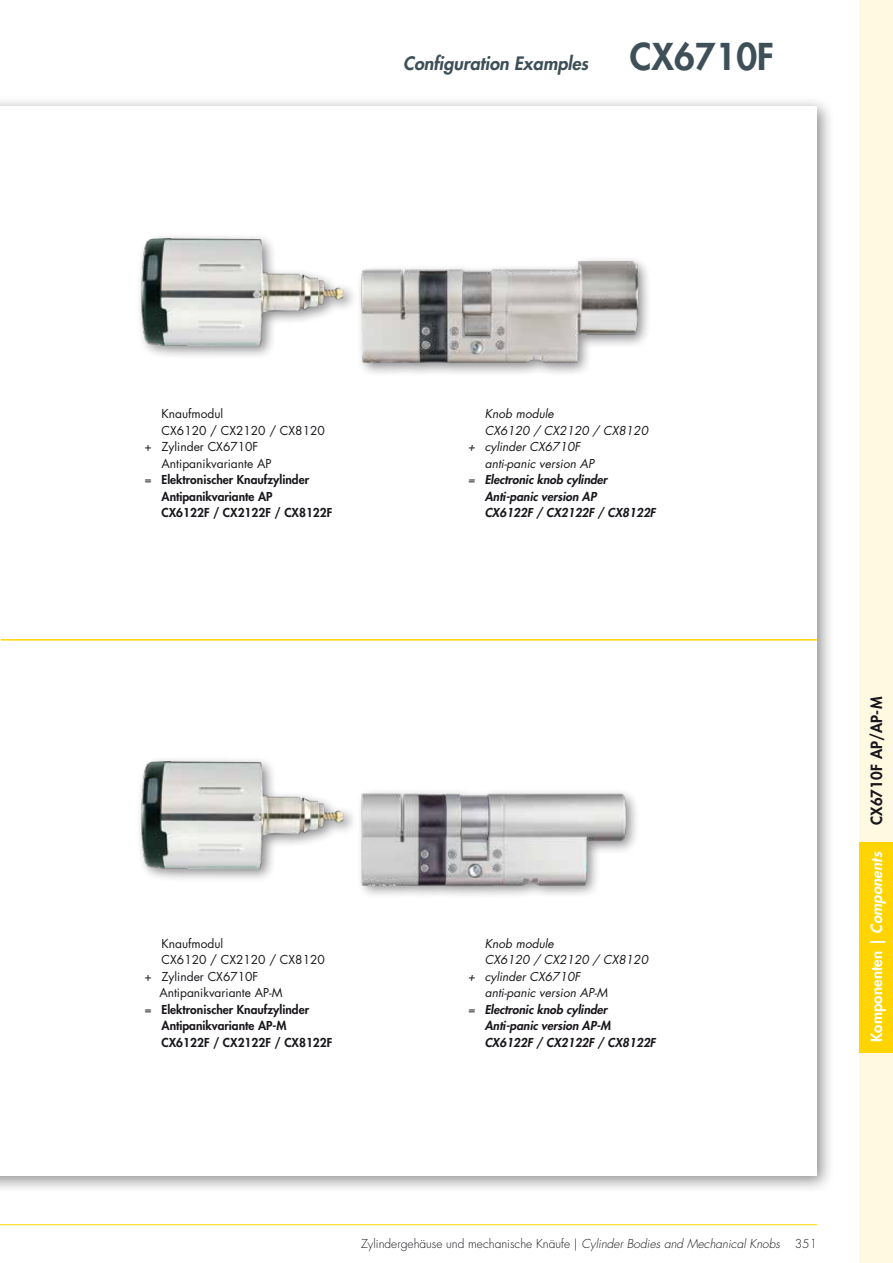
<style>
.page{position:relative;width:893px;height:1263px;background:#fff}
.page>*{position:absolute;margin:0;border:0;box-sizing:border-box;transform-origin:0 0}
.t1{font:italic 800 18px "Futura Std";color:#3e4f57}
.t2{font:800 15px "Futura Std";letter-spacing:.01em;color:#fff}
.t3{font:800 15px "Futura Std";letter-spacing:.01em;color:#1a171c}
.t4{font:800 12px "Futura Std";color:#1a171c}
.t5{font:12px "Futura Std";color:#1a171c}
.t6{font:italic 12px "Futura Std";color:#1a171c}
.t7{font:italic 800 12px "Futura Std";color:#1a171c}
.t8{font:300 12px "Futura Std";color:#1a171c}
.s1{font-style:normal;font-size:36px}
.s2{font-weight:400}
.s3{font-style:italic}
</style>
<div class="page">
<div style="left:859px;top:0;width:34px;height:1263px;background:#fff9e2"></div>
<div style="left:859px;top:842px;width:34px;height:211px;background:#ffd400"></div>
<hr style="left:0;top:1224px;width:817px;height:1px;background:#ffd400">
<div style="left:0;top:96px;width:835px;height:1098px;background:#1a171c;opacity:.5"></div>
<div style="left:0;top:106px;width:816px;height:1069px;background:#fff"></div>
<div style="left:136px;top:232px;width:222px;height:128px;background:#1a171c;opacity:.5"></div>
<img style="left:138px;top:238px;width:208px;height:110px">
<div style="left:136px;top:755px;width:222px;height:128px;background:#1a171c;opacity:.5"></div>
<img style="left:138px;top:761px;width:208px;height:110px">
<hr style="left:1px;top:639px;width:816px;height:2px;background:#ffd400">
<div style="left:357px;top:788px;width:283px;height:111px;background:#1a171c;opacity:.5"></div>
<img style="left:358px;top:791px;width:270px;height:99px">
<div style="left:356px;top:256px;width:296px;height:121px;background:#1a171c;opacity:.5"></div>
<img style="left:358px;top:259px;width:282px;height:106px">
<h1 class="t1" style="left:403px;top:52px;width:372px">Configuration Examples <span class="s1">CX6710F</span></h1>
<p class="t5" style="left:162px;top:406px;width:63px">Knaufmodul</p>
<p class="t5" style="left:162px;top:423px;width:165px">CX6120 / CX2120 / CX8120</p>
<p class="t5" style="left:145px;top:439px;width:115px">+ Zylinder CX6710F</p>
<p class="t5" style="left:162px;top:456px;width:111px">Antipanikvariante AP</p>
<p class="t4" style="left:145px;top:472px;width:166px"><span class="s2">=</span> Elektronischer Knaufzylinder</p>
<p class="t4" style="left:162px;top:489px;width:112px">Antipanikvariante AP</p>
<p class="t4" style="left:162px;top:505px;width:172px">CX6122F / CX2122F / CX8122F</p>
<p class="t6" style="left:485px;top:406px;width:71px">Knob module</p>
<p class="t6" style="left:485px;top:423px;width:165px">CX6120 / CX2120 / CX8120</p>
<p class="t6" style="left:468px;top:439px;width:114px">+ cylinder CX6710F</p>
<p class="t6" style="left:485px;top:456px;width:111px">anti-panic version AP</p>
<p class="t7" style="left:468px;top:472px;width:141px"><span class="s2">=</span> Electronic knob cylinder</p>
<p class="t7" style="left:485px;top:489px;width:113px">Anti-panic version AP</p>
<p class="t7" style="left:485px;top:505px;width:172px">CX6122F / CX2122F / CX8122F</p>
<p class="t5" style="left:162px;top:936px;width:63px">Knaufmodul</p>
<p class="t5" style="left:162px;top:952px;width:165px">CX6120 / CX2120 / CX8120</p>
<p class="t5" style="left:145px;top:969px;width:115px">+ Zylinder CX6710F</p>
<p class="t5" style="left:159px;top:985px;width:125px">Antipanikvariante AP-M</p>
<p class="t4" style="left:145px;top:1002px;width:166px"><span class="s2">=</span> Elektronischer Knaufzylinder</p>
<p class="t4" style="left:162px;top:1018px;width:126px">Antipanikvariante AP-M</p>
<p class="t4" style="left:162px;top:1035px;width:172px">CX6122F / CX2122F / CX8122F</p>
<p class="t6" style="left:485px;top:936px;width:71px">Knob module</p>
<p class="t6" style="left:485px;top:952px;width:165px">CX6120 / CX2120 / CX8120</p>
<p class="t6" style="left:468px;top:969px;width:114px">+ cylinder CX6710F</p>
<p class="t6" style="left:485px;top:985px;width:124px">anti-panic version AP-M</p>
<p class="t7" style="left:468px;top:1002px;width:141px"><span class="s2">=</span> Electronic knob cylinder</p>
<p class="t7" style="left:485px;top:1018px;width:127px">Anti-panic version AP-M</p>
<p class="t7" style="left:485px;top:1035px;width:172px">CX6122F / CX2122F / CX8122F</p>
<p class="t3" style="left:867px;top:825px;width:130px;rotate:-90deg">CX6710F AP/AP-M</p>
<p class="t2" style="left:867px;top:1042px;width:192px;rotate:-90deg">Komponenten | <span class="s3">Components</span></p>
<p class="t8" style="left:361px;top:1236px;width:458px">Zylindergehäuse und mechanische Knäufe | <span class="s3">Cylinder Bodies and Mechanical Knobs</span> 351</p>
</div>
